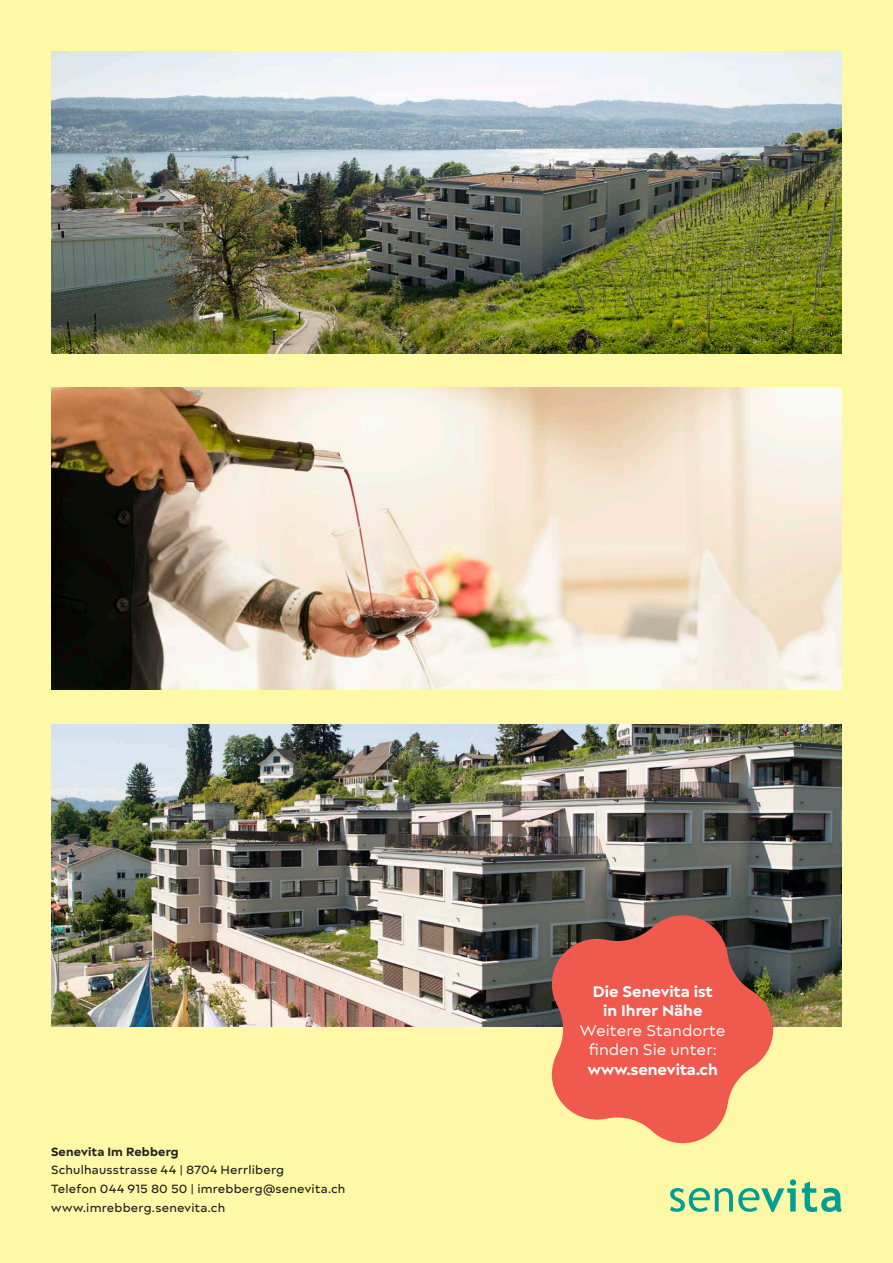
<style>
.page{position:relative;width:893px;height:1263px;background:#fff8a6}
.page>*{position:absolute;margin:0;border:0;box-sizing:border-box;transform-origin:0 0}
.t1{font:16.5px/19.5px "Matteo";color:#fff;text-align:center}
.t2{font:700 16.5px/19.5px "Matteo";color:#fff;text-align:center}
.t3{font:500 12.75px "Matteo";letter-spacing:.015em;color:#231f20}
.t4{font:700 12.75px "Matteo";letter-spacing:.015em;color:#231f20}
.s1{font-weight:700}
</style>
<div class="page">
<img style="left:51px;top:387px;width:791px;height:303px">
<img style="left:51px;top:51px;width:791px;height:302px">
<img style="left:51px;top:724px;width:791px;height:302px">
<svg style="left:552px;top:915px;width:221px;height:228px;background:#d96b57"></svg>
<svg style="left:670px;top:1179px;width:126px;height:33px"></svg>
<svg style="left:802px;top:1182px;width:40px;height:30px"></svg>
<p class="t4" style="left:51px;top:1144px;width:129px">Senevita Im Rebberg</p>
<p class="t3" style="left:51px;top:1163px;width:235px">Schulhausstrasse 44 | 8704 Herrliberg</p>
<p class="t3" style="left:51px;top:1182px;width:296px">Telefon 044 915 80 50 | imrebberg@senevita.ch</p>
<p class="t3" style="left:51px;top:1200px;width:176px">www.imrebberg.senevita.ch</p>
<p class="t2" style="left:593px;top:981px;width:122px">Die Senevita ist in Ihrer Nähe</p>
<p class="t1" style="left:580px;top:1020px;width:147px">Weitere Standorte finden Sie unter: <span class="s1">www.senevita.ch</span></p>
</div>
